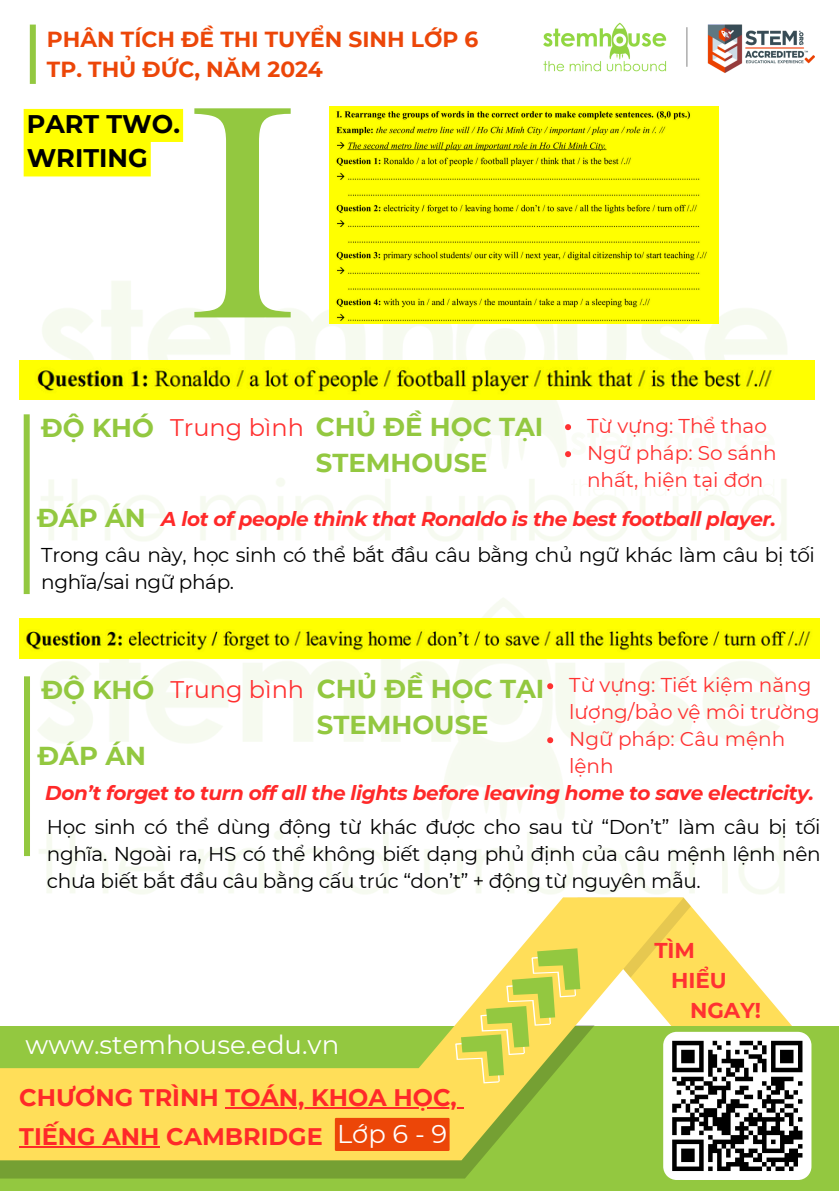
<style>
.page{position:relative;width:839px;height:1191px;background:#fff}
.page>*{position:absolute;margin:0;border:0;box-sizing:border-box;transform-origin:0 0}
.t1{font:304.4px "Times NRMT Pro";color:#93c840}
.t2{font:26px "Montserrat";color:#fff}
.t3{font:700 25.8px/36px "Montserrat";color:#93c840}
.t4{font:25.8px "Montserrat";color:#fff}
.t5{font:700 25.4px/34.4px "Montserrat";color:#000}
.t6{font:700 24px "Montserrat";color:#ff2929}
.t7{font:24px "Montserrat";color:#ff3131}
.t8{font:700 21.8px/30.4px "Montserrat";color:#ec4608}
.t9{font:700 21.4px "Montserrat";color:#ff3131}
.t10{font:20px/27px "Montserrat";letter-spacing:-.02em;color:#000}
.t11{font:italic 700 20px "Montserrat";letter-spacing:-.02em;color:#ff2929}
.t12{font:20px/27px "Montserrat";color:#ff3131}
</style>
<div class="page">
<img style="left:543px;top:22px;width:271px;height:51px">
<div style="left:30px;top:25px;width:6px;height:59px;background:#93c840"></div>
<div style="left:0;top:1026px;width:838px;height:165px;background:#93c840"></div>
<svg style="left:0;top:1160px;width:335px;height:19px;background:#78a233"></svg>
<div style="left:0;top:1068px;width:335px;height:92px;background:#ffde59"></div>
<img style="left:19px;top:209px;width:796px;height:353px">
<img style="left:19px;top:562px;width:801px;height:336px">
<img style="left:560px;top:406px;width:228px;height:103px">
<div style="left:24px;top:414px;width:6px;height:180px;background:#93c840"></div>
<img style="left:329px;top:106px;width:389px;height:218px">
<hr style="left:225px;top:1107px;width:232px;height:2px;background:#ff2929">
<hr style="left:19px;top:1146px;width:140px;height:2px;background:#ff2929">
<svg style="left:335px;top:898px;width:476px;height:282px"></svg>
<svg style="left:24px;top:109px;width:159px;height:67px;background:#ffff1a"></svg>
<svg style="left:565px;top:424px;width:6px;height:6px"></svg>
<svg style="left:565px;top:451px;width:6px;height:6px"></svg>
<img style="left:19px;top:361px;width:795px;height:39px">
<div style="left:24px;top:676px;width:6px;height:180px;background:#93c840"></div>
<svg style="left:547px;top:683px;width:6px;height:6px"></svg>
<svg style="left:547px;top:737px;width:6px;height:6px"></svg>
<img style="left:20px;top:618px;width:799px;height:41px">
<p class="t8" style="left:47px;top:24px;width:433px">PHÂN TÍCH ĐỀ THI TUYỂN SINH LỚP 6<br>TP. THỦ ĐỨC, NĂM 2024</p>
<h2 class="t5" style="left:27px;top:107px;width:155px">PART TWO.<br>WRITING</h2>
<h3 class="t1" style="left:184px;top:99px;width:119px">I</h3>
<p class="t3" style="left:41px;top:410px;width:114px">ĐỘ KHÓ</p>
<h4 class="t7" style="left:170px;top:413px;width:135px">Trung bình</h4>
<p class="t3" style="left:316px;top:409px;width:229px">CHỦ ĐỀ HỌC TẠI<br>STEMHOUSE</p>
<p class="t12" style="left:587px;top:412px;width:181px">Từ vựng: Thể thao</p>
<p class="t12" style="left:587px;top:439px;width:191px">Ngữ pháp: So sánh nhất, hiện tại đơn</p>
<h1 class="t3" style="left:37px;top:500px;width:110px">ĐÁP ÁN</h1>
<h1 class="t11" style="left:161px;top:507px;width:616px">A lot of people think that Ronaldo is the best football player.</h1>
<p class="t10" style="left:41px;top:541px;width:775px">Trong câu này, học sinh có thể bắt đầu câu bằng chủ ngữ khác làm câu bị tối nghĩa/sai ngữ pháp.</p>
<p class="t3" style="left:42px;top:672px;width:114px">ĐỘ KHÓ</p>
<h1 class="t7" style="left:170px;top:675px;width:135px">Trung bình</h1>
<h4 class="t3" style="left:317px;top:671px;width:229px">CHỦ ĐỀ HỌC TẠI<br>STEMHOUSE</h4>
<p class="t12" style="left:569px;top:672px;width:252px">Từ vựng: Tiết kiệm năng lượng/bảo vệ môi trường</p>
<p class="t12" style="left:569px;top:726px;width:217px">Ngữ pháp: Câu mệnh lệnh</p>
<p class="t11" style="left:45px;top:781px;width:770px">Don’t forget to turn off all the lights before leaving home to save electricity.</p>
<h2 class="t3" style="left:38px;top:738px;width:110px">ĐÁP ÁN</h2>
<p class="t10" style="left:47px;top:813px;width:775px;text-align:justify">Học sinh có thể dùng động từ khác được cho sau từ “Don’t” làm câu bị tối nghĩa. Ngoài ra, HS có thể không biết dạng phủ định của câu mệnh lệnh nên chưa biết bắt đầu câu bằng cấu trúc “don’t” + động từ nguyên mẫu.</p>
<p class="t9" style="left:654px;top:938px;width:42px">TÌM</p>
<h1 class="t9" style="left:671px;top:967px;width:57px">HIỂU</h1>
<p class="t2" style="left:26px;top:1028px;width:315px">www.stemhouse.edu.vn</p>
<h1 class="t6" style="left:19px;top:1082px;width:439px">CHƯƠNG TRÌNH TOÁN, KHOA HỌC,</h1>
<p class="t6" style="left:19px;top:1121px;width:305px">TIẾNG ANH CAMBRIDGE</p>
<h1 class="t4" style="left:337px;top:1118px;width:112px">Lớp6-9</h1>
<h1 class="t9" style="left:690px;top:997px;width:72px">NGAY!</h1>
</div>
